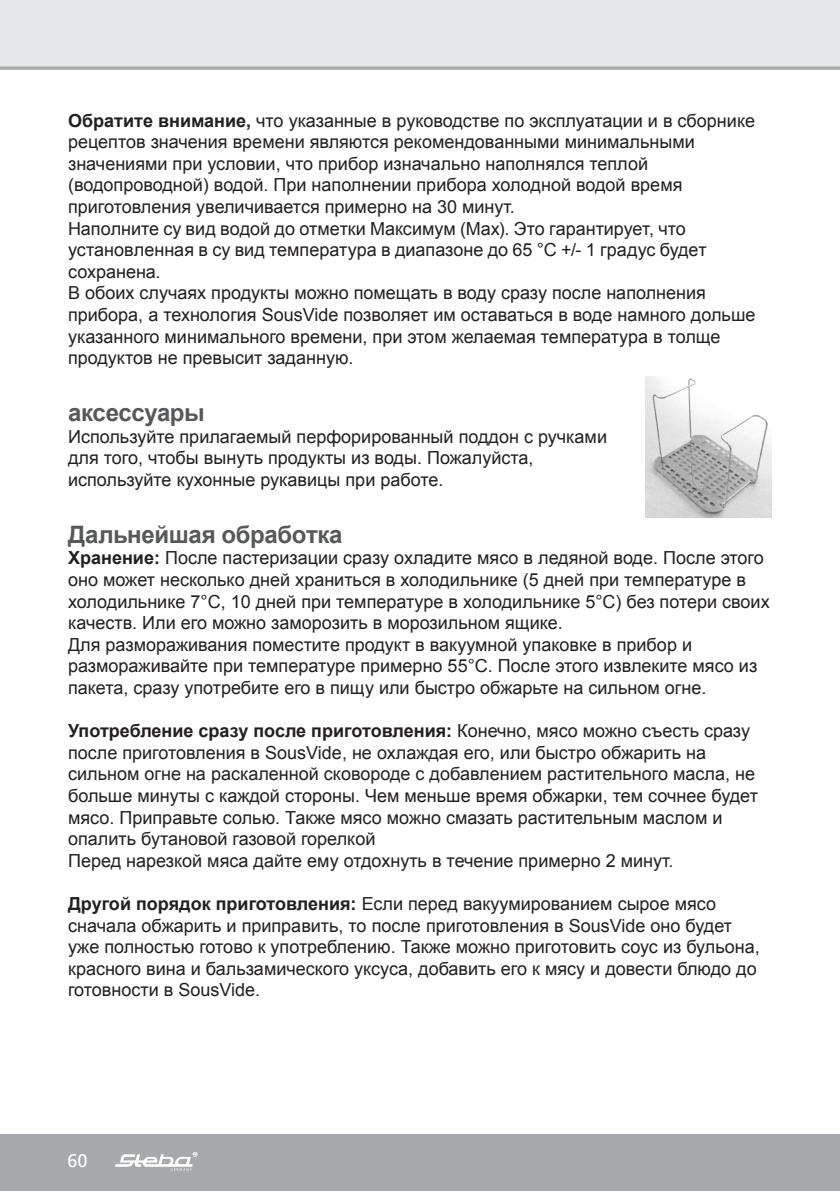
<style>
.page{position:relative;width:840px;height:1191px;background:#fff}
.page>*{position:absolute;margin:0;border:0;box-sizing:border-box;transform-origin:0 0}
.t1{font:700 24px "Arial";letter-spacing:-.015em;color:#57585a}
.t2{font:18px/21.6px "Arial";color:#231f20}
.t3{font:18px "Frutiger";color:#fff}
.s1{font-weight:700}
</style>
<div class="page">
<div style="left:0;top:0;width:839px;height:68px;background:#e6e7e9"></div>
<hr style="left:839px;top:1134px;width:1px;height:57px;background:#a8a9ad">
<div style="left:0;top:1134px;width:839px;height:57px;background:#a8a9ad"></div>
<svg style="left:115px;top:1152px;width:82px;height:18px"></svg>
<svg style="left:0;top:66px;width:839px;height:4px;background:#b3b4b8"></svg>
<img style="left:645px;top:377px;width:126px;height:140px">
<p class="t2" style="left:68px;top:110px;width:688px"><span class="s1">Обратите внимание,</span> что указанные в руководстве по эксплуатации и в сборнике рецептов значения времени являются рекомендованными минимальными значениями при условии, что прибор изначально наполнялся теплой (водопроводной) водой. При наполнении прибора холодной водой время приготовления увеличивается примерно на 30 минут.<br>Наполните cу вид водой до отметки Максимум (Max). Это гарантирует, что установленная в су вид температура в диапазоне до 65 °C +/- 1 градус будет сохранена.<br>В обоих случаях продукты можно помещать в воду сразу после наполнения прибора, а технология SousVide позволяет им оставаться в воде намного дольше указанного минимального времени, при этом желаемая температура в толще продуктов не превысит заданную.</p>
<h1 class="t1" style="left:68px;top:396px;width:138px">аксессуары</h1>
<p class="t2" style="left:68px;top:426px;width:540px">Используйте прилагаемый перфорированный поддон с ручками для того, чтобы вынуть продукты из воды. Пожалуйста, используйте кухонные рукавицы при работе.</p>
<h1 class="t1" style="left:68px;top:518px;width:275px">Дальнейшая обработка</h1>
<p class="t2" style="left:68px;top:547px;width:702px"><span class="s1">Хранение:</span> После пастеризации сразу охладите мясо в ледяной воде. После этого оно может несколько дней храниться в холодильнике (5 дней при температуре в холодильнике 7°С, 10 дней при температуре в холодильнике 5°С) без потери своих качеств. Или его можно заморозить в морозильном ящике.<br>Для размораживания поместите продукт в вакуумной упаковке в прибор и размораживайте при температуре примерно 55°С. После этого извлеките мясо из пакета, сразу употребите его в пищу или быстро обжарьте на сильном огне.</p>
<p class="t2" style="left:68px;top:720px;width:691px"><span class="s1">Употребление сразу после приготовления:</span> Конечно, мясо можно съесть сразу после приготовления в SousVide, не охлаждая его, или быстро обжарить на сильном огне на раскаленной сковороде с добавлением растительного масла, не больше минуты с каждой стороны. Чем меньше время обжарки, тем сочнее будет мясо. Приправьте солью. Также мясо можно смазать растительным маслом и опалить бутановой газовой горелкой<br>Перед нарезкой мяса дайте ему отдохнуть в течение примерно 2 минут.</p>
<p class="t2" style="left:68px;top:893px;width:692px"><span class="s1">Другой порядок приготовления:</span> Если перед вакуумированием сырое мясо сначала обжарить и приправить, то после приготовления в SousVide оно будет уже полностью готово к употреблению. Также можно приготовить соус из бульона, красного вина и бальзамического уксуса, добавить его к мясу и довести блюдо до готовности в SousVide.</p>
<p class="t3" style="left:67px;top:1149px;width:22px">60</p>
</div>
